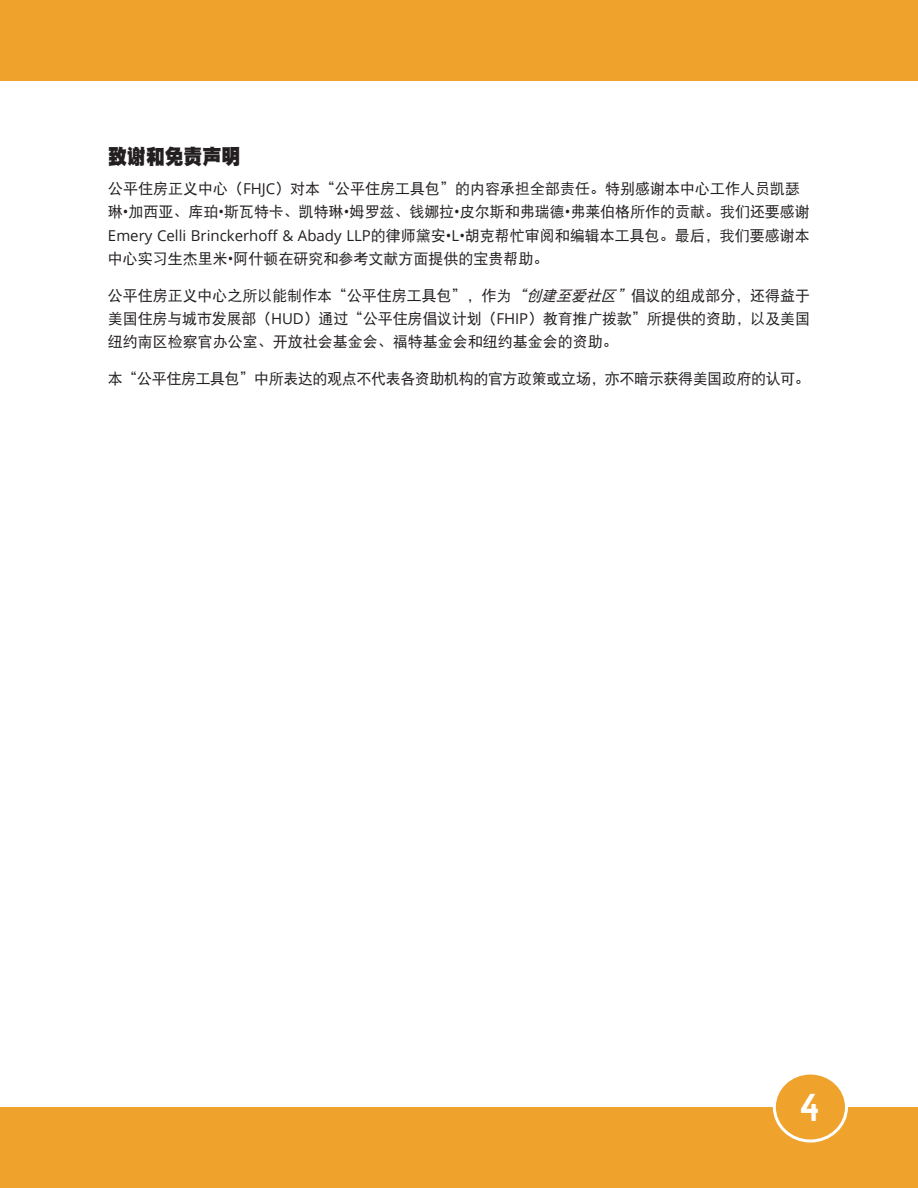
<style>
.page{position:relative;width:918px;height:1188px;background:#fff}
.page>*{position:absolute;margin:0;border:0;box-sizing:border-box;transform-origin:0 0}
.t1{font:33.9px "Norwester";color:#fff}
.t2{font:21px "DFP Hei W12";color:#231f20;scale:.9 1}
.t3{font:15px/23.2px "DFP Hei W5";color:#231f20}
.t4{font:15px "Open Sans";color:#231f20}
.t5{font:15px "DFP Hei W5";letter-spacing:-.025em;color:#231f20}
.s1{font-family:"Open Sans"}
.s2{font-family:"DFP Hei W5"}
.s3{font-style:italic}
</style>
<div class="page">
<div style="left:0;top:1107px;width:918px;height:81px;background:#efa32d"></div>
<div style="left:774px;top:1073px;width:73px;height:68px;background:#efa32d;border-radius:50%"></div>
<div style="left:773px;top:1072px;width:75px;height:71px;border:3px solid #fff;border-radius:50%"></div>
<div style="left:0;top:0;width:918px;height:81px;background:#efa32d"></div>
<h2 class="t2" style="left:108px;top:145px;width:149px">致谢和免责声明</h2>
<p class="t3" style="left:108px;top:177px;width:703px">公平住房正义中心（<span class="s1">FHJC</span>）对本“公平住房工具包”的内容承担全部责任。特别感谢本中心工作人员凯瑟琳<span class="s1">•</span>加西亚、库珀<span class="s1">•</span>斯瓦特卡、凯特琳<span class="s1">•</span>姆罗兹、钱娜拉<span class="s1">•</span>皮尔斯和弗瑞德<span class="s1">•</span>弗莱伯格所作的贡献。我们还要感谢</p>
<p class="t4" style="left:108px;top:225px;width:703px">Emery Celli Brinckerhoff &amp; Abady LLP<span class="s2">的律师黛安</span>•L•<span class="s2">胡克帮忙审阅和编辑本工具包。最后，我们要感谢本</span></p>
<p class="t3" style="left:108px;top:247px;width:442px">中心实习生杰里米<span class="s1">•</span>阿什顿在研究和参考文献方面提供的宝贵帮助。</p>
<p class="t3" style="left:108px;top:283px;width:704px;text-align:justify">公平住房正义中心之所以能制作本“公平住房工具包”，作为<span class="s3">“创建至爱社区”</span>倡议的组成部分，还得益于美国住房与城市发展部（<span class="s1">HUD</span>）通过“公平住房倡议计划（<span class="s1">FHIP</span>）教育推广拨款”所提供的资助，以及美国纽约南区检察官办公室、开放社会基金会、福特基金会和纽约基金会的资助。</p>
<p class="t5" style="left:108px;top:370px;width:703px">本“公平住房工具包”中所表达的观点不代表各资助机构的官方政策或立场，亦不暗示获得美国政府的认可。</p>
<h1 class="t1" style="left:800px;top:1091px;width:22px">4</h1>
</div>
